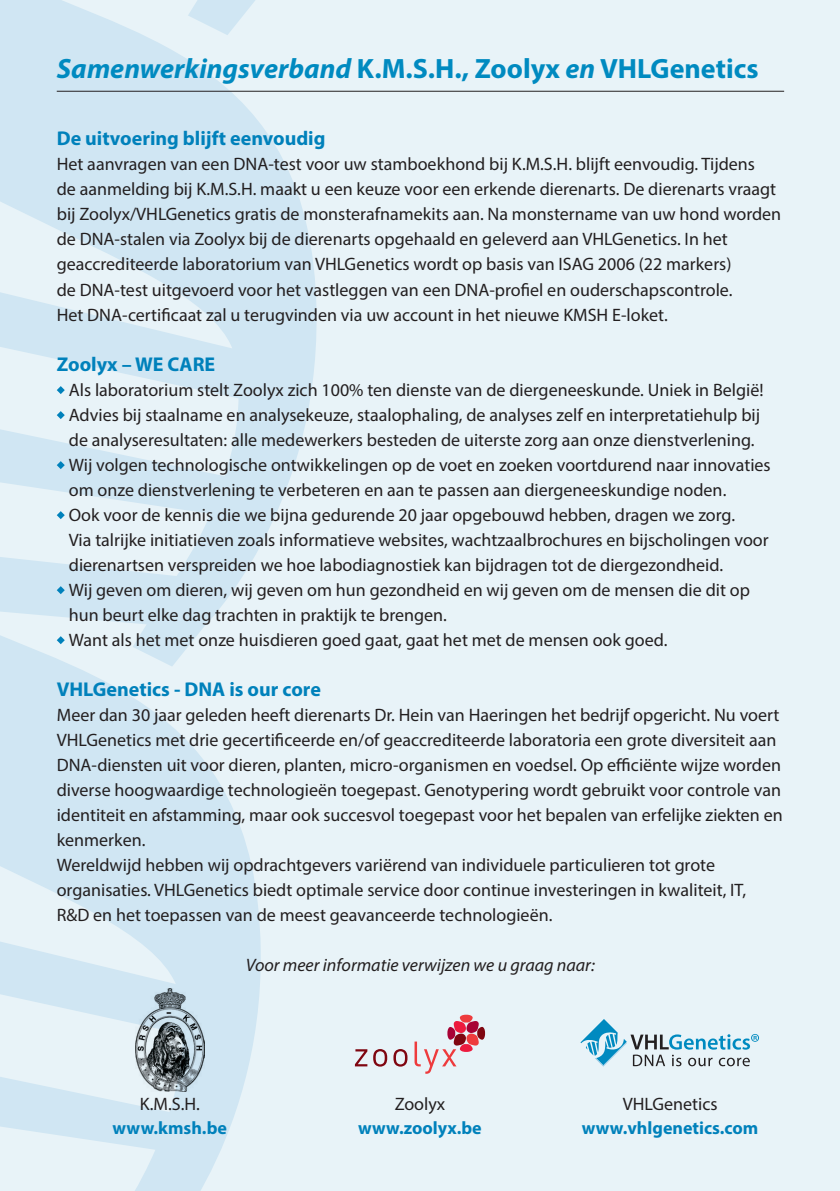
<style>
.page{position:relative;width:840px;height:1191px;background:#fff}
.page>*{position:absolute;margin:0;border:0;box-sizing:border-box;transform-origin:0 0}
.t1{font:700 28px "Myriad Pro";color:#008ac0}
.t2{font:700 20px "Myriad Pro";color:#0081bb}
.t3{font:18px/25px "Myriad Pro";color:#231f20}
.t4{font:700 18px "Myriad Pro";color:#0081bb}
.t5{font:italic 18px "Myriad Pro";color:#231f20}
.s1{font-style:italic}
</style>
<div class="page">
<div style="left:0;top:0;width:839px;height:1191px;background:#e8f3f8"></div>
<svg style="left:0;top:0;width:374px;height:1191px"></svg>
<svg style="left:57px;top:386px;width:8px;height:8px"></svg>
<svg style="left:57px;top:411px;width:8px;height:8px"></svg>
<svg style="left:57px;top:461px;width:8px;height:8px"></svg>
<svg style="left:57px;top:511px;width:8px;height:8px"></svg>
<svg style="left:57px;top:586px;width:8px;height:8px"></svg>
<svg style="left:57px;top:636px;width:8px;height:8px"></svg>
<svg style="left:580px;top:1019px;width:178px;height:47px"></svg>
<img style="left:135px;top:988px;width:69px;height:103px">
<svg style="left:355px;top:1049px;width:12px;height:17px"></svg>
<svg style="left:373px;top:1049px;width:14px;height:17px"></svg>
<svg style="left:393px;top:1049px;width:14px;height:17px"></svg>
<svg style="left:414px;top:1014px;width:71px;height:59px"></svg>
<hr style="left:57px;top:91px;width:726px;height:1px;background:#231f20">
<p class="t1" style="left:57px;top:50px;width:703px"><span class="s1">Samenwerkingsverband</span> K.M.S.H., Zoolyx <span class="s1">en</span> VHLGenetics</p>
<p class="t2" style="left:57px;top:126px;width:270px">De uitvoering blijft eenvoudig</p>
<p class="t3" style="left:57px;top:152px;width:725px">Het aanvragen van een DNA-test voor uw stamboekhond bij K.M.S.H. blijft eenvoudig. Tijdens<br>de aanmelding bij K.M.S.H. maakt u een keuze voor een erkende dierenarts. De dierenarts vraagt bij Zoolyx/VHLGenetics gratis de monsterafnamekits aan. Na monstername van uw hond worden de DNA-stalen via Zoolyx bij de dierenarts opgehaald en geleverd aan VHLGenetics. In het geaccrediteerde laboratorium van VHLGenetics wordt op basis van ISAG 2006 (22 markers)<br>de DNA-test uitgevoerd voor het vastleggen van een DNA-profiel en ouderschapscontrole.<br>Het DNA-certificaat zal u terugvinden via uw account in het nieuwe KMSH E-loket.</p>
<p class="t2" style="left:57px;top:351px;width:160px">Zoolyx – WE CARE</p>
<p class="t3" style="left:69px;top:377px;width:695px">Als laboratorium stelt Zoolyx zich 100% ten dienste van de diergeneeskunde. Uniek in België!</p>
<p class="t3" style="left:69px;top:402px;width:692px">Advies bij staalname en analysekeuze, staalophaling, de analyses zelf en interpretatiehulp bij de analyseresultaten: alle medewerkers besteden de uiterste zorg aan onze dienstverlening.</p>
<p class="t3" style="left:69px;top:452px;width:703px">Wij volgen technologische ontwikkelingen op de voet en zoeken voortdurend naar innovaties om onze dienstverlening te verbeteren en aan te passen aan diergeneeskundige noden.</p>
<p class="t3" style="left:69px;top:502px;width:701px">Ook voor de kennis die we bijna gedurende 20 jaar opgebouwd hebben, dragen we zorg.<br>Via talrijke initiatieven zoals informatieve websites, wachtzaalbrochures en bijscholingen voor dierenartsen verspreiden we hoe labodiagnostiek kan bijdragen tot de diergezondheid.</p>
<p class="t3" style="left:69px;top:577px;width:682px">Wij geven om dieren, wij geven om hun gezondheid en wij geven om de mensen die dit op hun beurt elke dag trachten in praktijk te brengen.</p>
<p class="t3" style="left:69px;top:627px;width:599px">Want als het met onze huisdieren goed gaat, gaat het met de mensen ook goed.</p>
<p class="t2" style="left:57px;top:676px;width:265px">VHLGenetics - DNA is our core</p>
<p class="t3" style="left:57px;top:702px;width:727px">Meer dan 30 jaar geleden heeft dierenarts Dr. Hein van Haeringen het bedrijf opgericht. Nu voert VHLGenetics met drie gecertificeerde en/of geaccrediteerde laboratoria een grote diversiteit aan DNA-diensten uit voor dieren, planten, micro-organismen en voedsel. Op efficiënte wijze worden diverse hoogwaardige technologieën toegepast. Genotypering wordt gebruikt voor controle van identiteit en afstamming, maar ook succesvol toegepast voor het bepalen van erfelijke ziekten en kenmerken.</p>
<p class="t3" style="left:57px;top:852px;width:690px">Wereldwijd hebben wij opdrachtgevers variërend van individuele particulieren tot grote organisaties. VHLGenetics biedt optimale service door continue investeringen in kwaliteit, IT,<br>R&amp;D en het toepassen van de meest geavanceerde technologieën.</p>
<p class="t5" style="left:246px;top:953px;width:350px">Voor meer informatie verwijzen we u graag naar:</p>
<p class="t3" style="left:140px;top:1091px;width:62px">K.M.S.H.</p>
<p class="t4" style="left:113px;top:1116px;width:116px">www.kmsh.be</p>
<p class="t3" style="left:394px;top:1091px;width:52px">Zoolyx</p>
<p class="t4" style="left:358px;top:1116px;width:125px">www.zoolyx.be</p>
<p class="t3" style="left:622px;top:1091px;width:96px">VHLGenetics</p>
<p class="t4" style="left:581px;top:1116px;width:178px">www.vhlgenetics.com</p>
</div>
